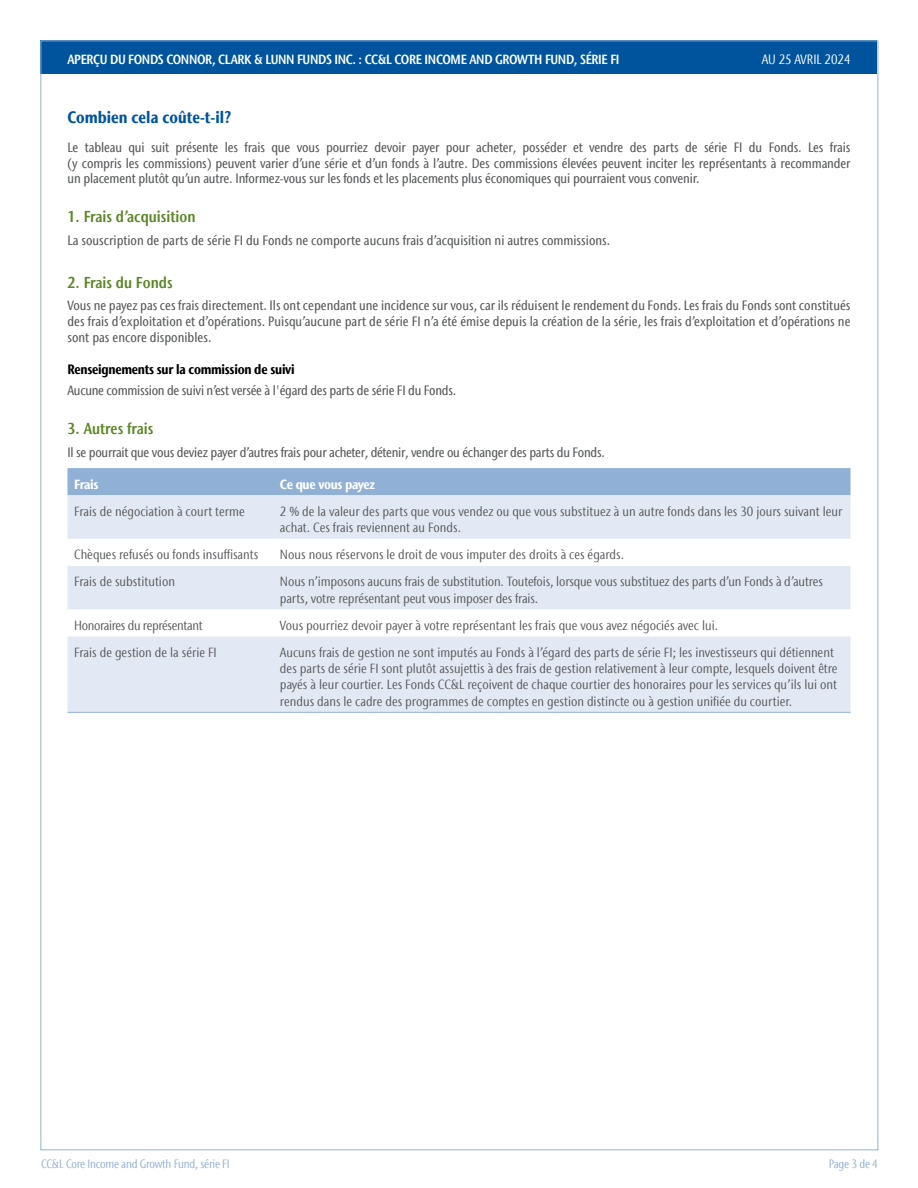
<style>
.page{position:relative;width:918px;height:1188px;background:#fff}
.page>*{position:absolute;margin:0;border:0;box-sizing:border-box;transform-origin:0 0}
.t1{font:700 condensed 16.5px "Stone Sans IIITC Com";color:#00549e}
.t2{font:600 condensed 15.75px "Stone Sans IIITC Com";color:#5c8727}
.t3{font:500 condensed 13.5px/15.8px "Stone Sans IIITC Com";letter-spacing:-.01em;color:#58595b;text-align:justify}
.t4{font:700 condensed 13.5px "Stone Sans IIITC Com";letter-spacing:-.02em;color:#000}
.t5{font:condensed 13.5px "Stone Sans IIITC Com";color:#fff}
.t6{font:condensed 13.2px/16.2px "Stone Sans IIITC Com";color:#58595b}
.t7{font:600 condensed 13.2px "Stone Sans IIITC Com";letter-spacing:-.025em;color:#fff}
.t8{font:condensed 13.2px "Stone Sans IIITC Com";letter-spacing:-.025em;color:#58595b}
.t9{font:700 condensed 13.2px "Stone Sans IIITC Com";letter-spacing:-.025em;color:#fff}
.t10{font:condensed 12px "Stone Sans IIITC Com";letter-spacing:-.02em;color:#91b0d5}
</style>
<div class="page">
<div style="left:40px;top:40px;width:838px;height:34px;background:#00549e"></div>
<div style="left:68px;top:468px;width:782px;height:27px;background:#91b0d5"></div>
<svg style="left:68px;top:495px;width:782px;height:217px;fill:#e3e9f4"></svg>
<hr style="left:68px;top:712px;width:205px;height:1px;background:#91b0d5">
<hr style="left:273px;top:712px;width:577px;height:1px;background:#91b0d5">
<p class="t7" style="left:68px;top:51px;width:554px">APERÇU DU FONDS CONNOR, CLARK &amp; LUNN FUNDS INC. : CC&amp;L CORE INCOME AND GROWTH FUND, SÉRIE FI</p>
<p class="t5" style="left:762px;top:51px;width:90px">AU 25 AVRIL 2024</p>
<p class="t1" style="left:68px;top:106px;width:165px">Combien cela coûte-t-il?</p>
<p class="t3" style="left:68px;top:139px;width:785px">Le tableau qui suit présente les frais que vous pourriez devoir payer pour acheter, posséder et vendre des parts de série FI du Fonds. Les frais (y compris les commissions) peuvent varier d’une série et d’un fonds à l’autre. Des commissions élevées peuvent inciter les représentants à recommander un placement plutôt qu’un autre. Informez-vous sur les fonds et les placements plus économiques qui pourraient vous convenir.</p>
<p class="t2" style="left:68px;top:207px;width:130px">1. Frais d’acquisition</p>
<p class="t3" style="left:68px;top:232px;width:544px">La souscription de parts de série FI du Fonds ne comporte aucuns frais d’acquisition ni autres commissions.</p>
<p class="t2" style="left:68px;top:273px;width:107px">2. Frais du Fonds</p>
<p class="t3" style="left:68px;top:298px;width:785px">Vous ne payez pas ces frais directement. Ils ont cependant une incidence sur vous, car ils réduisent le rendement du Fonds. Les frais du Fonds sont constitués des frais d’exploitation et d’opérations. Puisqu’aucune part de série FI n’a été émise depuis la création de la série, les frais d’exploitation et d’opérations ne sont pas encore disponibles.</p>
<p class="t4" style="left:68px;top:361px;width:229px">Renseignements sur la commission de suivi</p>
<p class="t3" style="left:68px;top:382px;width:390px">Aucune commission de suivi n’est versée à l'égard des parts de série FI du Fonds.</p>
<p class="t2" style="left:68px;top:419px;width:87px">3. Autres frais</p>
<p class="t3" style="left:68px;top:444px;width:539px">Il se pourrait que vous deviez payer d’autres frais pour acheter, détenir, vendre ou échanger des parts du Fonds.</p>
<p class="t9" style="left:74px;top:476px;width:26px">Frais</p>
<p class="t9" style="left:280px;top:476px;width:97px">Ce que vous payez</p>
<p class="t6" style="left:74px;top:503px;width:172px">Frais de négociation à court terme</p>
<p class="t6" style="left:280px;top:503px;width:564px">2 % de la valeur des parts que vous vendez ou que vous substituez à un autre fonds dans les 30 jours suivant leur achat. Ces frais reviennent au Fonds.</p>
<p class="t6" style="left:74px;top:546px;width:186px">Chèques refusés ou fonds insuffisants</p>
<p class="t6" style="left:280px;top:546px;width:346px">Nous nous réservons le droit de vous imputer des droits à ces égards.</p>
<p class="t6" style="left:74px;top:574px;width:102px">Frais de substitution</p>
<p class="t6" style="left:280px;top:574px;width:544px">Nous n’imposons aucuns frais de substitution. Toutefois, lorsque vous substituez des parts d’un Fonds à d’autres parts, votre représentant peut vous imposer des frais.</p>
<p class="t8" style="left:74px;top:617px;width:130px">Honoraires du représentant</p>
<p class="t6" style="left:280px;top:617px;width:440px">Vous pourriez devoir payer à votre représentant les frais que vous avez négociés avec lui.</p>
<p class="t6" style="left:74px;top:644px;width:144px">Frais de gestion de la série FI</p>
<p class="t6" style="left:280px;top:644px;width:559px">Aucuns frais de gestion ne sont imputés au Fonds à l’égard des parts de série FI; les investisseurs qui détiennent des parts de série FI sont plutôt assujettis à des frais de gestion relativement à leur compte, lesquels doivent être payés à leur courtier. Les Fonds CC&amp;L reçoivent de chaque courtier des honoraires pour les services qu’ils lui ont rendus dans le cadre des programmes de comptes en gestion distincte ou à gestion unifiée du courtier.</p>
<p class="t10" style="left:41px;top:1156px;width:190px">CC&amp;L Core Income and Growth Fund, série FI</p>
<p class="t10" style="left:829px;top:1156px;width:51px">Page 3 de 4</p>
</div>
